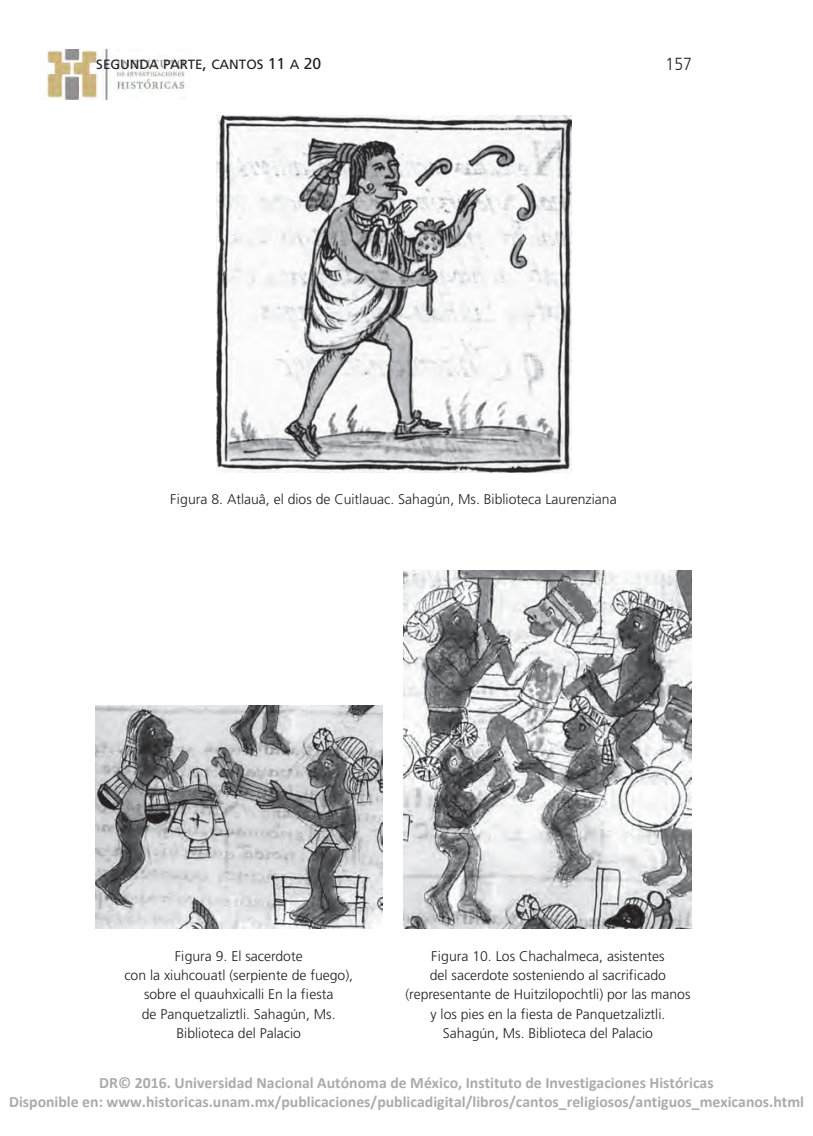
<style>
.page{position:relative;width:813px;height:1136px;background:#fff}
.page>*{position:absolute;margin:0;border:0;box-sizing:border-box;transform-origin:0 0}
.t1{font:300 17.5px "Frutiger";color:#231f20;scale:.9 1}
.t2{font:700 15.75px/18.9px "Calibri";color:#ababab;text-align:center}
.t3{font:300 14px/19.2px "Frutiger";color:#231f20;text-align:center}
.t4{font:13.47px "Frutiger Roman SC850";color:#231f20}
.s1{font-size:15.75px}
</style>
<div class="page">
<img style="left:44px;top:50px;width:141px;height:49px">
<img style="left:217px;top:115px;width:354px;height:357px">
<img style="left:95px;top:705px;width:288px;height:223px">
<img style="left:404px;top:570px;width:288px;height:358px">
<p class="t4" style="left:96px;top:56px;width:226px">SEGUNDA PARTE<span class="s1">,</span> CANTOS <span class="s1">11</span> A <span class="s1">20</span></p>
<p class="t1" style="left:665px;top:54px;width:31px">157</p>
<p class="t3" style="left:170px;top:489px;width:448px">Figura 8. Atlauâ, el dios de Cuitlauac. Sahagún, Ms. Biblioteca Laurenziana</p>
<p class="t3" style="left:124px;top:946px;width:230px">Figura 9. El sacerdote<br>con la xiuhcouatl (serpiente de fuego), sobre el quauhxicalli En la fiesta<br>de Panquetzaliztli. Sahagún, Ms.<br>Biblioteca del Palacio</p>
<p class="t2" style="left:9px;top:1072px;width:796px">DR© 2016. Universidad Nacional Autónoma de México, Instituto de Investigaciones Históricas<br>Disponible en: www.historicas.unam.mx/publicaciones/publicadigital/libros/cantos_religiosos/antiguos_mexicanos.html</p>
<p class="t3" style="left:405px;top:946px;width:286px">Figura 10. Los Chachalmeca, asistentes<br>del sacerdote sosteniendo al sacrificado (representante de Huitzilopochtli) por las manos y los pies en la fiesta de Panquetzaliztli.<br>Sahagún, Ms. Biblioteca del Palacio</p>
</div>
